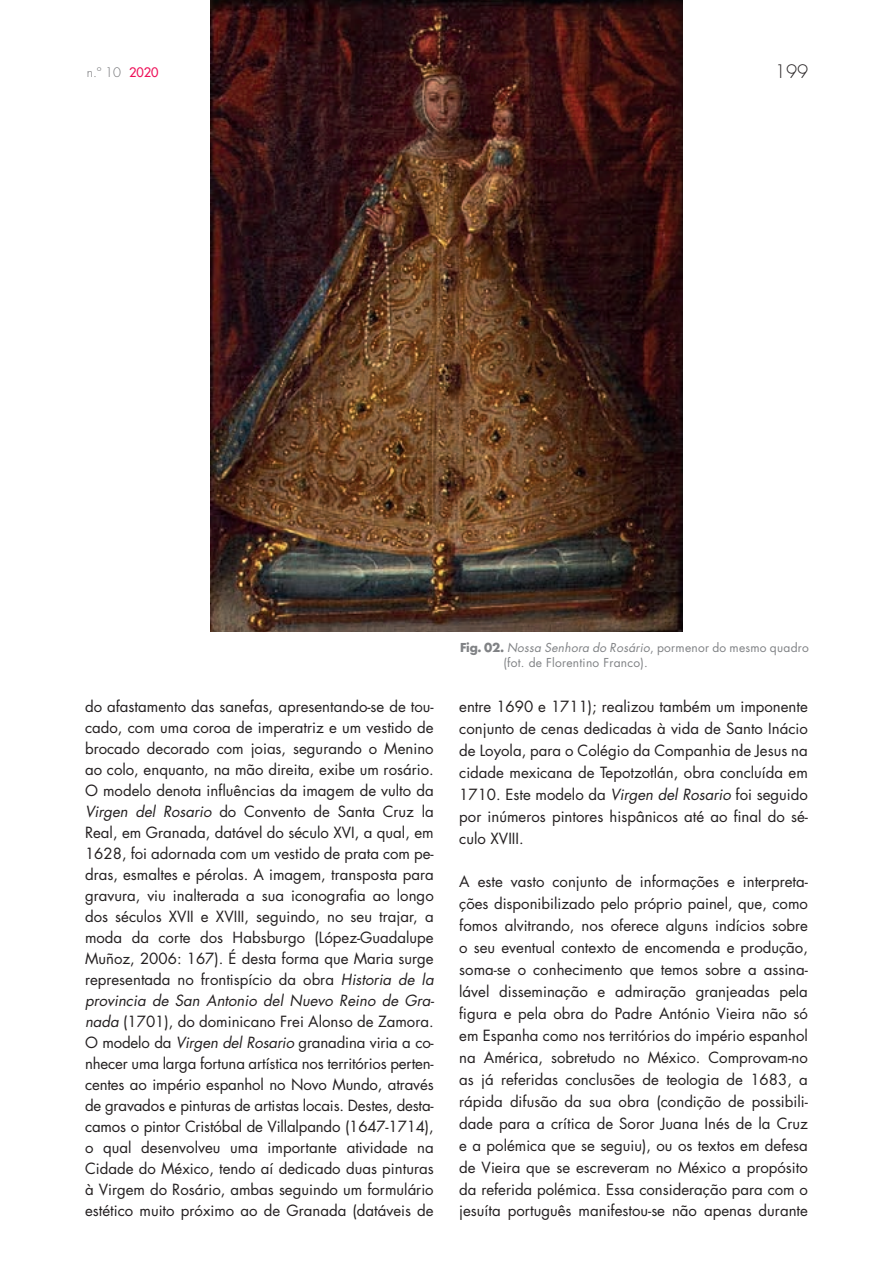
<style>
.page{position:relative;width:893px;height:1263px;background:#fff}
.page>*{position:absolute;margin:0;border:0;box-sizing:border-box;transform-origin:0 0}
.t1{font:300 18px "Futura Std";color:#231f20}
.t2{font:15px/21px "Futura Std";color:#231f20;text-align:justify}
.t3{font:300 12.75px "Futura Std";color:#6c6d70}
.t4{font:12px/15px "Futura Std";letter-spacing:.02em;color:#808285}
.s1{font-weight:500;color:#ee1059}
.s2{font-weight:700}
.s3{font-style:italic}
.s4{font-style:inherit}
</style>
<div class="page">
<img style="left:210px;top:0;width:473px;height:631px">
<p class="t3" style="left:87px;top:64px;width:73px">n.º 10 <span class="s1">2020</span></p>
<p class="t1" style="left:775px;top:60px;width:35px">199</p>
<p class="t4" style="left:504px;top:640px;width:307px;text-indent:-44px"><span class="s2">Fig. 02.</span> <span class="s3">Nossa Senhora do Rosário</span>, pormenor do mesmo quadro (fot. de Florentino Franco).</p>
<p class="t2" style="left:85px;top:696px;width:351px">do afastamento das sanefas, apresentando-se de tou&shy;cado, com uma coroa de imperatriz e um vestido de brocado decorado com joias, segurando o Menino ao colo, enquanto, na mão direita, exibe um rosário.<br>O modelo denota influências da imagem de vulto da <span class="s3">Virgen del Rosario</span> do Convento de Santa Cruz la Real, em Granada, datável do século <span class="s4">XVI</span>, a qual, em 1628, foi adornada com um vestido de prata com pe&shy;dras, esmaltes e pérolas. A imagem, transposta para gravura, viu inalterada a sua iconografia ao longo dos séculos <span class="s4">XVII</span> e <span class="s4">XVIII</span>, seguindo, no seu trajar, a moda da corte dos Habsburgo (López-Guadalupe Muñoz, 2006: 167). É desta forma que Maria surge representada no frontispício da obra <span class="s3">Historia de la provincia de San Antonio del Nuevo Reino de Gra&shy;nada</span> (1701), do dominicano Frei Alonso de Zamora.<br>O modelo da <span class="s3">Virgen del Rosario</span> granadina viria a co&shy;nhecer uma larga fortuna artística nos territórios perten&shy;centes ao império espanhol no Novo Mundo, através de gravados e pinturas de artistas locais. Destes, desta&shy;camos o pintor Cristóbal de Villalpando (1647-1714), o qual desenvolveu uma importante atividade na Cidade do México, tendo aí dedicado duas pinturas à Virgem do Rosário, ambas seguindo um formulário estético muito próximo ao de Granada (datáveis de</p>
<p class="t2" style="left:459px;top:696px;width:350px;line-height:21.9px">entre 1690 e 1711); realizou também um imponente conjunto de cenas dedicadas à vida de Santo Inácio de Loyola, para o Colégio da Companhia de Jesus na cidade mexicana de Tepotzotlán, obra concluída em 1710. Este modelo da <span class="s3">Virgen del Rosario</span> foi seguido por inúmeros pintores hispânicos até ao final do sé&shy;culo <span class="s4">XVIII</span>.</p>
<p class="t2" style="left:459px;top:871px;width:350px;line-height:21.9px">A este vasto conjunto de informações e interpreta&shy;ções disponibilizado pelo próprio painel, que, como fomos alvitrando, nos oferece alguns indícios sobre o seu eventual contexto de encomenda e produção, soma-se o conhecimento que temos sobre a assina&shy;lável disseminação e admiração granjeadas pela figura e pela obra do Padre António Vieira não só em Espanha como nos territórios do império espanhol na América, sobretudo no México. Comprovam-no as já referidas conclusões de teologia de 1683, a rápida difusão da sua obra (condição de possibili&shy;dade para a crítica de Soror Juana Inés de la Cruz e a polémica que se seguiu), ou os textos em defesa de Vieira que se escreveram no México a propósito da referida polémica. Essa consideração para com o jesuíta português manifestou-se não apenas durante</p>
</div>
